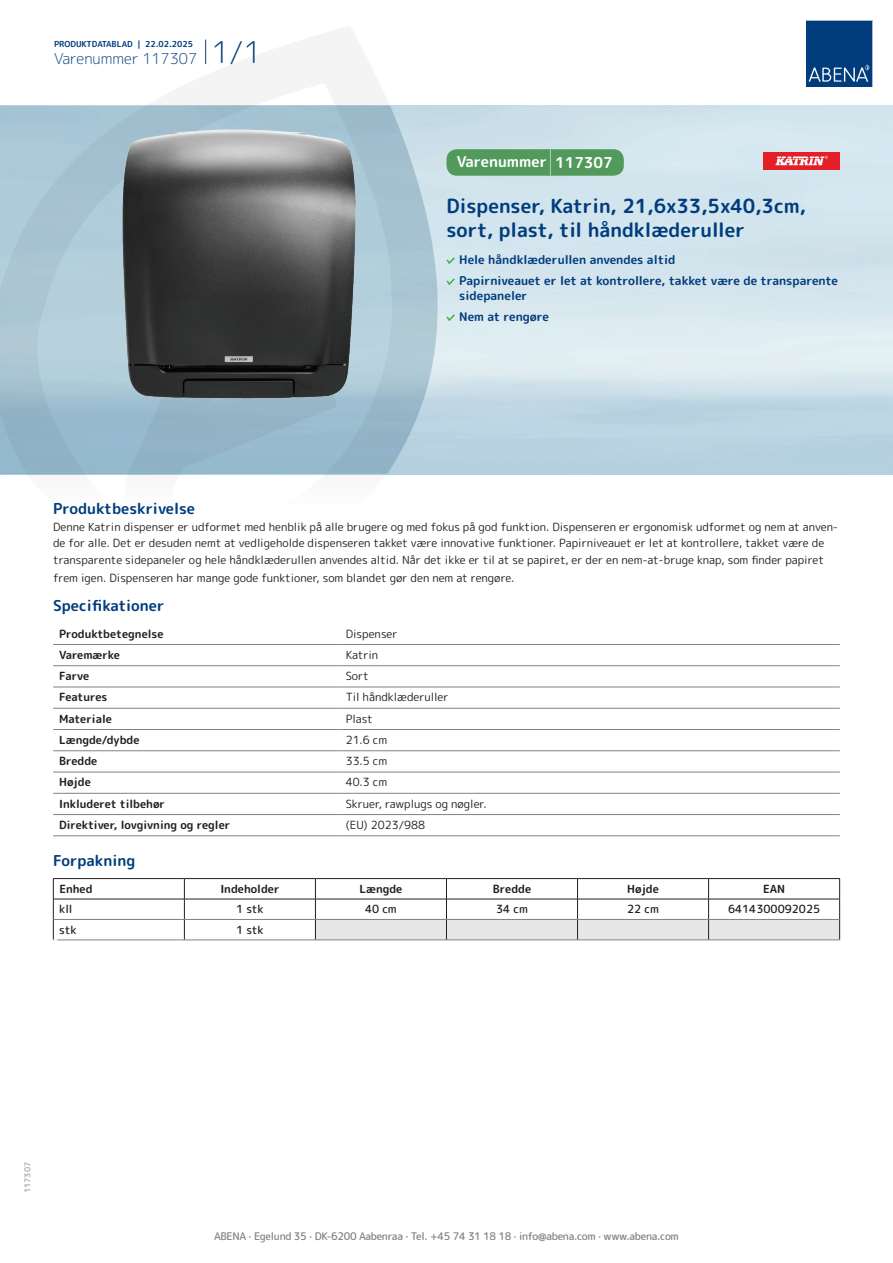
<style>
.page{position:relative;width:893px;height:1263px;background:#fff}
.page>*{position:absolute;margin:0;border:0;box-sizing:border-box;transform-origin:0 0}
.t1{font:700 19.5px/24px "Rounded Mplus 1 c";color:#013d7d}
.t2{font:700 15px "Rounded Mplus 1 c";color:#013d7d}
.t3{font:300 15px "Rounded Mplus 1 c";color:#013d7d}
.t4{font:700 15px "Rounded Mplus 1 c";color:#fff}
.t5{font:700 12px/21px "Rounded Mplus 1 c";color:#013d7d}
.t6{font:11.25px/16.5px "Rounded Mplus 1 c";color:#231f20}
.t7{font:700 11.25px "Rounded Mplus 1 c";color:#231f20}
.t8{font:500 11.25px "Rounded Mplus 1 c";color:#231f20}
.t9{font:500 10.5px "Rounded Mplus 1 c";letter-spacing:-.03em;color:#808285}
.t10{font:700 10.5px "Rounded Mplus 1 c";color:#fff}
.t11{font:700 8.25px "Rounded Mplus 1 c";color:#013d7d}
.t12{font:700 8.25px "Rounded Mplus 1 c";color:#b2b3b7}
.s1{font-size:30px}
.s2{font-size:25.5px}
</style>
<div class="page">
<svg style="left:0;top:26px;width:439px;height:449px"></svg>
<svg style="left:0;top:106px;width:438px;height:368px;background:#a5c3d2"></svg>
<svg style="left:205px;top:40px;width:1px;height:24px"></svg>
<svg style="left:806px;top:20px;width:67px;height:67px;background:#144b86"></svg>
<img style="left:119px;top:127px;width:240px;height:275px">
<hr style="left:53px;top:644px;width:287px;height:1px;background:#808285">
<hr style="left:340px;top:644px;width:500px;height:1px;background:#808285">
<hr style="left:53px;top:665px;width:287px;height:1px;background:#808285">
<hr style="left:340px;top:665px;width:500px;height:1px;background:#808285">
<hr style="left:53px;top:687px;width:287px;height:1px;background:#808285">
<hr style="left:340px;top:687px;width:500px;height:1px;background:#808285">
<hr style="left:53px;top:708px;width:287px;height:1px;background:#808285">
<hr style="left:340px;top:708px;width:500px;height:1px;background:#808285">
<hr style="left:53px;top:729px;width:287px;height:1px;background:#808285">
<hr style="left:340px;top:729px;width:500px;height:1px;background:#808285">
<hr style="left:53px;top:750px;width:287px;height:1px;background:#808285">
<hr style="left:340px;top:750px;width:500px;height:1px;background:#808285">
<hr style="left:53px;top:772px;width:287px;height:1px;background:#808285">
<hr style="left:340px;top:772px;width:500px;height:1px;background:#808285">
<hr style="left:53px;top:793px;width:287px;height:1px;background:#808285">
<hr style="left:340px;top:793px;width:500px;height:1px;background:#808285">
<hr style="left:53px;top:814px;width:287px;height:1px;background:#808285">
<hr style="left:340px;top:814px;width:500px;height:1px;background:#808285">
<hr style="left:53px;top:835px;width:287px;height:1px;background:#808285">
<hr style="left:340px;top:835px;width:500px;height:1px;background:#808285">
<hr style="left:53px;top:878px;width:131px;height:1px;background:#231f20">
<hr style="left:184px;top:878px;width:131px;height:1px;background:#231f20">
<hr style="left:315px;top:878px;width:131px;height:1px;background:#231f20">
<hr style="left:446px;top:878px;width:131px;height:1px;background:#231f20">
<hr style="left:577px;top:878px;width:132px;height:1px;background:#231f20">
<hr style="left:709px;top:878px;width:131px;height:1px;background:#231f20">
<hr style="left:53px;top:899px;width:131px;height:1px;background:#231f20">
<hr style="left:184px;top:899px;width:131px;height:1px;background:#231f20">
<svg style="left:53px;top:879px;width:1px;height:61px"></svg>
<svg style="left:184px;top:879px;width:1px;height:61px"></svg>
<svg style="left:315px;top:879px;width:525px;height:61px"></svg>
<hr style="left:54px;top:919px;width:130px;height:1px;background:#808285">
<hr style="left:184px;top:919px;width:131px;height:1px;background:#808285">
<hr style="left:315px;top:919px;width:131px;height:1px;background:#808285">
<hr style="left:446px;top:919px;width:131px;height:1px;background:#808285">
<hr style="left:577px;top:919px;width:132px;height:1px;background:#808285">
<hr style="left:709px;top:919px;width:130px;height:1px;background:#808285">
<hr style="left:53px;top:940px;width:131px;height:1px;background:#808285">
<hr style="left:184px;top:940px;width:131px;height:1px;background:#808285">
<hr style="left:315px;top:940px;width:131px;height:1px;background:#808285">
<hr style="left:446px;top:940px;width:131px;height:1px;background:#808285">
<hr style="left:577px;top:940px;width:132px;height:1px;background:#808285">
<hr style="left:709px;top:940px;width:131px;height:1px;background:#808285">
<svg style="left:446px;top:257px;width:9px;height:7px"></svg>
<svg style="left:446px;top:278px;width:9px;height:7px"></svg>
<svg style="left:446px;top:314px;width:9px;height:7px"></svg>
<div style="left:446px;top:149px;width:178px;height:27px;background:#52995c;border-radius:10px"></div>
<img style="left:763px;top:152px;width:77px;height:18px">
<p class="t11" style="left:54px;top:38px;width:141px">PRODUKTDATABLAD | 22.02.2025</p>
<h2 class="t3" style="left:54px;top:48px;width:209px">Varenummer 117307 <span class="s1">1/1</span></h2>
<h2 class="t4" style="left:457px;top:151px;width:157px">Varenummer <span class="s2">|</span> 117307</h2>
<h1 class="t1" style="left:446px;top:194px;width:361px">Dispenser, Katrin, 21,6x33,5x40,3cm, sort, plast, til håndklæderuller</h1>
<p class="t5" style="left:459px;top:249px;width:380px">Hele håndklæderullen anvendes altid<br>Papirniveauet er let at kontrollere, takket være de transparente</p>
<p class="t5" style="left:459px;top:285px;width:91px">sidepaneler<br>Nem at rengøre</p>
<h2 class="t2" style="left:53px;top:498px;width:143px">Produktbeskrivelse</h2>
<p class="t6" style="left:53px;top:518px;width:787px">Denne Katrin dispenser er udformet med henblik på alle brugere og med fokus på god funktion. Dispenseren er ergonomisk udformet og nem at anven&shy;de for alle. Det er desuden nemt at vedligeholde dispenseren takket være innovative funktioner. Papirniveauet er let at kontrollere, takket være de transparente sidepaneler og hele håndklæderullen anvendes altid. Når det ikke er til at se papiret, er der en nem-at-bruge knap, som finder papiret</p>
<p class="t6" style="left:53px;top:569px;width:463px">frem igen. Dispenseren har mange gode funktioner, som blandet gør den nem at rengøre.</p>
<h2 class="t2" style="left:53px;top:595px;width:113px">Specifikationer</h2>
<p class="t7" style="left:59px;top:625px;width:106px">Produktbetegnelse</p>
<p class="t6" style="left:346px;top:625px;width:53px">Dispenser</p>
<p class="t7" style="left:59px;top:647px;width:62px">Varemærke</p>
<p class="t6" style="left:346px;top:646px;width:34px">Katrin</p>
<p class="t7" style="left:59px;top:668px;width:32px">Farve</p>
<p class="t6" style="left:346px;top:668px;width:25px">Sort</p>
<p class="t7" style="left:59px;top:689px;width:50px">Features</p>
<p class="t6" style="left:346px;top:689px;width:104px">Til håndklæderuller</p>
<p class="t7" style="left:59px;top:711px;width:54px">Materiale</p>
<p class="t6" style="left:346px;top:710px;width:29px">Plast</p>
<p class="t7" style="left:59px;top:732px;width:82px">Længde/dybde</p>
<p class="t6" style="left:346px;top:732px;width:43px">21.6 cm</p>
<p class="t7" style="left:59px;top:753px;width:40px">Bredde</p>
<p class="t6" style="left:346px;top:753px;width:43px">33.5 cm</p>
<p class="t7" style="left:59px;top:774px;width:33px">Højde</p>
<p class="t6" style="left:346px;top:774px;width:43px">40.3 cm</p>
<p class="t7" style="left:59px;top:796px;width:107px">Inkluderet tilbehør</p>
<p class="t6" style="left:346px;top:795px;width:142px">Skruer, rawplugs og nøgler.</p>
<p class="t7" style="left:59px;top:817px;width:173px">Direktiver, lovgivning og regler</p>
<p class="t6" style="left:346px;top:817px;width:81px">(EU) 2023/988</p>
<h2 class="t2" style="left:53px;top:850px;width:84px">Forpakning</h2>
<p class="t7" style="left:59px;top:881px;width:35px">Enhed</p>
<p class="t7" style="left:220px;top:881px;width:61px">Indeholder</p>
<p class="t7" style="left:359px;top:881px;width:44px">Længde</p>
<p class="t7" style="left:493px;top:881px;width:40px">Bredde</p>
<p class="t7" style="left:627px;top:881px;width:33px">Højde</p>
<p class="t7" style="left:763px;top:881px;width:24px">EAN</p>
<p class="t8" style="left:59px;top:901px;width:15px">kll</p>
<p class="t8" style="left:236px;top:901px;width:29px">1 stk</p>
<p class="t8" style="left:365px;top:901px;width:33px">40 cm</p>
<p class="t8" style="left:496px;top:901px;width:33px">34 cm</p>
<p class="t8" style="left:627px;top:901px;width:33px">22 cm</p>
<p class="t8" style="left:728px;top:901px;width:94px">6414300092025</p>
<p class="t8" style="left:59px;top:922px;width:19px">stk</p>
<p class="t8" style="left:236px;top:922px;width:29px">1 stk</p>
<p class="t10" style="left:53px;top:935px;width:7px">*</p>
<p class="t12" style="left:22px;top:1193px;width:33px;rotate:-90deg">117307</p>
<p class="t9" style="left:214px;top:1229px;width:466px">ABENA · Egelund 35 · DK-6200 Aabenraa · Tel. +45 74 31 18 18 · info@abena.com · www.abena.com</p>
</div>
